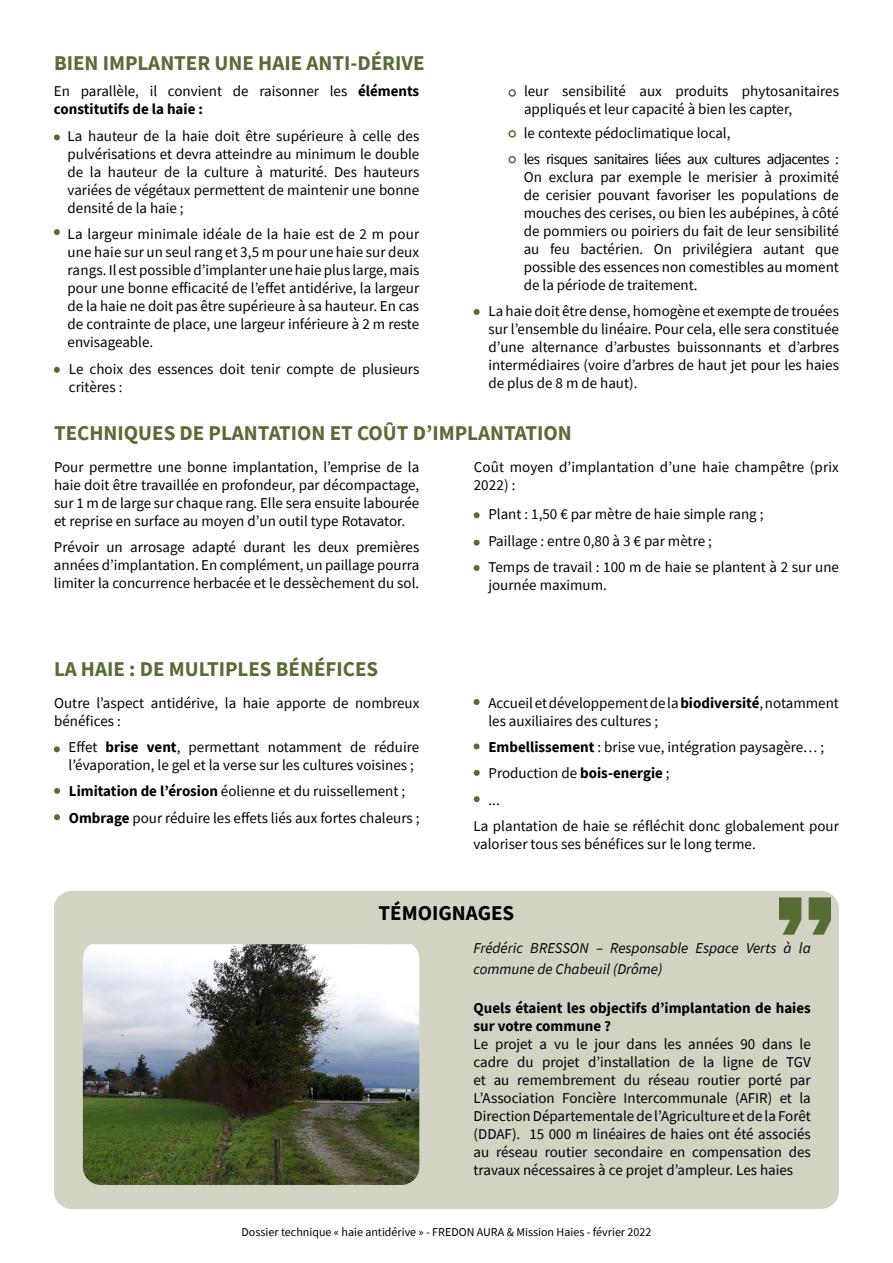
<style>
.page{position:relative;width:893px;height:1263px;background:#fff}
.page>*{position:absolute;margin:0;border:0;box-sizing:border-box;transform-origin:0 0}
.t1{font:700 21px "Source Sans Pro";color:#586c35}
.t2{font:700 21px "Source Sans Pro";color:#000}
.t3{font:15px/18px "Source Sans Pro";color:#000}
.t4{font:italic 15px/21px "Source Sans Pro";color:#000}
.t5{font:700 15px/18px "Source Sans Pro";color:#000}
.t6{font:12px "Source Sans Pro";color:#000}
.s1{font-weight:700}
</style>
<div class="page">
<div style="left:54px;top:891px;width:785px;height:318px;background:#d2d3c3;border-radius:18px"></div>
<img style="left:83px;top:944px;width:336px;height:241px">
<img style="left:780px;top:891px;width:51px;height:44px">
<svg style="left:54px;top:134px;width:6px;height:6px"></svg>
<svg style="left:54px;top:229px;width:6px;height:6px"></svg>
<div style="left:508px;top:89px;width:8px;height:8px;border:2px solid #586c35;border-radius:50%"></div>
<div style="left:508px;top:130px;width:8px;height:8px;border:2px solid #586c35;border-radius:50%"></div>
<div style="left:508px;top:156px;width:8px;height:7px;border:2px solid #586c35;border-radius:50%"></div>
<svg style="left:474px;top:309px;width:6px;height:6px"></svg>
<svg style="left:54px;top:367px;width:6px;height:6px"></svg>
<svg style="left:54px;top:746px;width:6px;height:6px"></svg>
<svg style="left:54px;top:788px;width:6px;height:6px"></svg>
<svg style="left:54px;top:814px;width:6px;height:6px"></svg>
<svg style="left:474px;top:699px;width:6px;height:6px"></svg>
<svg style="left:474px;top:512px;width:6px;height:6px"></svg>
<svg style="left:474px;top:540px;width:6px;height:6px"></svg>
<svg style="left:474px;top:565px;width:6px;height:6px"></svg>
<svg style="left:474px;top:743px;width:6px;height:6px"></svg>
<svg style="left:474px;top:770px;width:6px;height:6px"></svg>
<svg style="left:474px;top:796px;width:6px;height:6px"></svg>
<h1 class="t1" style="left:54px;top:49px;width:372px">BIEN IMPLANTER UNE HAIE ANTI-DÉRIVE</h1>
<p class="t3" style="left:54px;top:82px;width:367px">En parallèle, il convient de raisonner les <span class="s1">éléments constitutifs de la haie :</span></p>
<p class="t3" style="left:68px;top:127px;width:353px;text-align:justify">La hauteur de la haie doit être supérieure à celle des pulvérisations et devra atteindre au minimum le double de la hauteur de la culture à maturité. Des hauteurs variées de végétaux permettent de maintenir une bonne densité de la haie ;</p>
<p class="t3" style="left:68px;top:225px;width:353px;text-align:justify">La largeur minimale idéale de la haie est de 2 m pour une haie sur un seul rang et 3,5 m pour une haie sur deux rangs. Il est possible d’implanter une haie plus large, mais pour une bonne efficacité de l’effet antidérive, la largeur de la haie ne doit pas être supérieure à sa hauteur. En cas de contrainte de place, une largeur inférieure à 2 m reste envisageable.</p>
<p class="t3" style="left:69px;top:359px;width:352px">Le choix des essences doit tenir compte de plusieurs critères :</p>
<p class="t3" style="left:524px;top:82px;width:316px">leur sensibilité aux produits phytosanitaires appliqués et leur capacité à bien les capter,</p>
<p class="t3" style="left:524px;top:150px;width:317px;text-align:justify">les risques sanitaires liées aux cultures adjacentes :<br>On exclura par exemple le merisier à proximité de cerisier pouvant favoriser les populations de mouches des cerises, ou bien les aubépines, à côté de pommiers ou poiriers du fait de leur sensibilité au feu bactérien. On privilégiera autant que possible des essences non comestibles au moment de la période de traitement.</p>
<p class="t3" style="left:524px;top:124px;width:208px">le contexte pédoclimatique local,</p>
<p class="t3" style="left:488px;top:302px;width:352px;text-align:justify">La haie doit être dense, homogène et exempte de trouées sur l’ensemble du linéaire. Pour cela, elle sera constituée d’une alternance d’arbustes buissonnants et d’arbres intermédiaires (voire d’arbres de haut jet pour les haies de plus de 8 m de haut).</p>
<h1 class="t1" style="left:54px;top:419px;width:519px">TECHNIQUES DE PLANTATION ET COÛT D’IMPLANTATION</h1>
<p class="t3" style="left:54px;top:458px;width:367px;text-align:justify">Pour permettre une bonne implantation, l’emprise de la haie doit être travaillée en profondeur, par décompactage, sur 1 m de large sur chaque rang. Elle sera ensuite labourée et reprise en surface au moyen d’un outil type Rotavator.</p>
<p class="t3" style="left:474px;top:458px;width:367px">Coût moyen d’implantation d’une haie champêtre (prix<br>2022) :</p>
<p class="t3" style="left:488px;top:505px;width:277px">Plant : 1,50 € par mètre de haie simple rang ;</p>
<p class="t3" style="left:488px;top:558px;width:352px">Temps de travail : 100 m de haie se plantent à 2 sur une journée maximum.</p>
<p class="t3" style="left:488px;top:532px;width:225px">Paillage : entre 0,80 à 3 € par mètre ;</p>
<p class="t3" style="left:54px;top:538px;width:367px;text-align:justify">Prévoir un arrosage adapté durant les deux premières années d’implantation. En complément, un paillage pourra limiter la concurrence herbacée et le dessèchement du sol.</p>
<h1 class="t1" style="left:54px;top:655px;width:326px">LA HAIE : DE MULTIPLES BÉNÉFICES</h1>
<p class="t3" style="left:54px;top:693px;width:367px">Outre l’aspect antidérive, la haie apporte de nombreux bénéfices :</p>
<p class="t3" style="left:69px;top:738px;width:352px">Effet <span class="s1">brise vent</span>, permettant notamment de réduire l’évaporation, le gel et la verse sur les cultures voisines ;</p>
<p class="t3" style="left:69px;top:778px;width:352px;line-height:26.4px"><span class="s1">Limitation de l’érosion</span> éolienne et du ruissellement ;<br><span class="s1">Ombrage</span> pour réduire les effets liés aux fortes chaleurs ;</p>
<p class="t3" style="left:488px;top:693px;width:352px">Accueil et développement de la <span class="s1">biodiversité</span>, notamment les auxiliaires des cultures ;</p>
<p class="t3" style="left:488px;top:738px;width:337px"><span class="s1">Embellissement</span> : brise vue, intégration paysagère… ;</p>
<p class="t3" style="left:488px;top:764px;width:183px">Production de <span class="s1">bois-energie</span> ;</p>
<p class="t3" style="left:488px;top:791px;width:13px">...</p>
<p class="t3" style="left:474px;top:817px;width:367px">La plantation de haie se réfléchit donc globalement pour</p>
<p class="t3" style="left:474px;top:835px;width:284px">valoriser tous ses bénéfices sur le long terme.</p>
<h1 class="t2" style="left:379px;top:899px;width:137px">TÉMOIGNAGES</h1>
<p class="t4" style="left:474px;top:937px;width:339px">Frédéric BRESSON – Responsable Espace Verts à la commune de Chabeuil (Drôme)</p>
<p class="t5" style="left:474px;top:999px;width:339px">Quels étaient les objectifs d’implantation de haies sur votre commune ?</p>
<p class="t3" style="left:474px;top:1035px;width:339px;text-align:justify">Le projet a vu le jour dans les années 90 dans le cadre du projet d’installation de la ligne de TGV et au remembrement du réseau routier porté par L’Association Foncière Intercommunale (AFIR) et la Direction Départementale de l’Agriculture et de la Forêt (DDAF). 15 000 m linéaires de haies ont été associés au réseau routier secondaire en compensation des travaux nécessaires à ce projet d’ampleur. Les haies</p>
<p class="t6" style="left:242px;top:1224px;width:411px">Dossier technique « haie antidérive » - FREDON AURA &amp; Mission Haies - février 2022</p>
</div>
